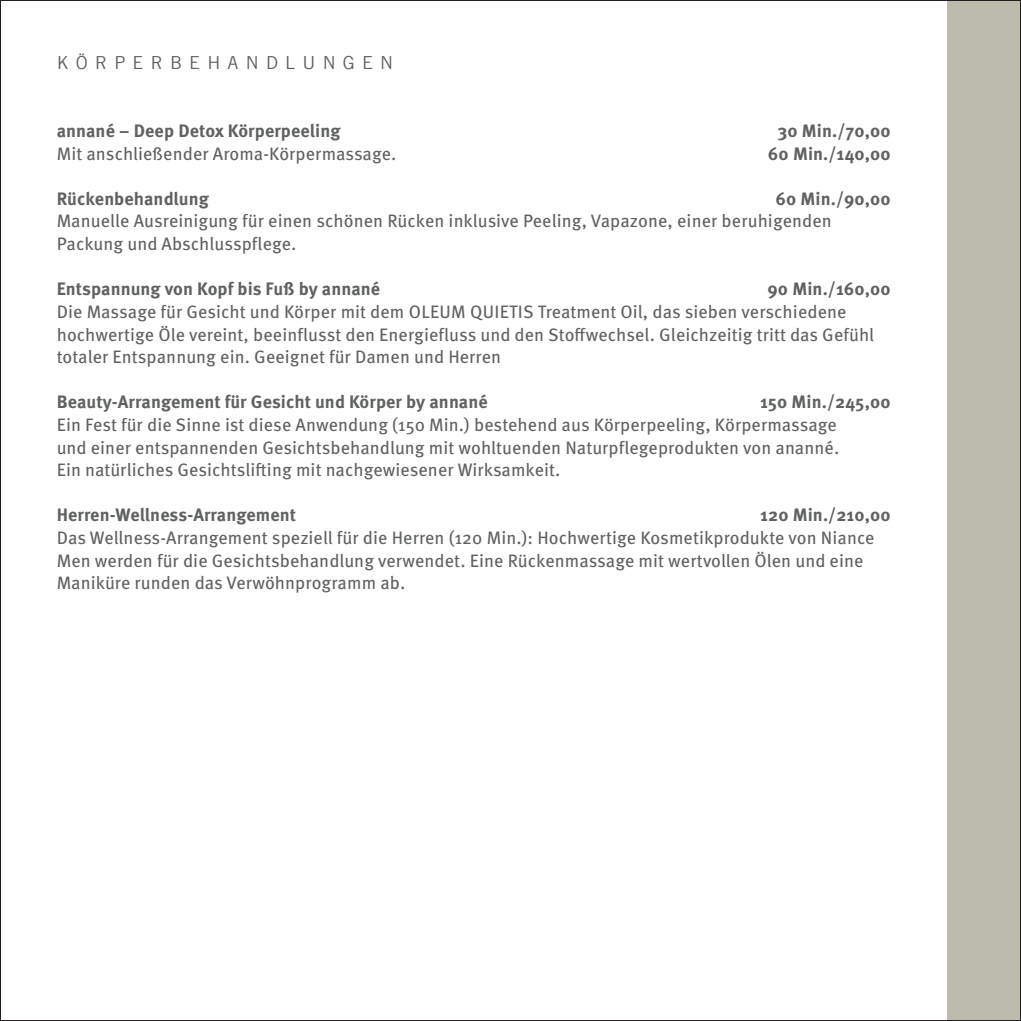
<style>
.page{position:relative;width:1021px;height:1021px;background:#fff}
.page>*{position:absolute;margin:0;border:0;box-sizing:border-box;transform-origin:0 0}
.t1{font:18px/22.6px "Meta OT";letter-spacing:.005em;color:#5f6261}
.t2{font:700 18px "Meta OT";letter-spacing:.005em;color:#5f6261}
.t3{font:18px "Trade Gothic LT";letter-spacing:.4em;color:#5f6261}
</style>
<div class="page">
<div style="left:947px;top:0;width:73px;height:1020px;background:#bdbcac"></div>
<p class="t3" style="left:57px;top:52px;width:338px">KÖRPERBEHANDLUNGEN</p>
<p class="t2" style="left:57px;top:119px;width:285px">annané – Deep Detox Körperpeeling</p>
<p class="t2" style="left:777px;top:119px;width:114px">30 Min./70,00</p>
<p class="t1" style="left:57px;top:142px;width:341px">Mit anschließender Aroma-Körpermassage.</p>
<p class="t2" style="left:768px;top:142px;width:124px">60 Min./140,00</p>
<p class="t2" style="left:57px;top:187px;width:154px">Rückenbehandlung</p>
<p class="t2" style="left:775px;top:187px;width:116px">60 Min./90,00</p>
<p class="t1" style="left:57px;top:210px;width:776px">Manuelle Ausreinigung für einen schönen Rücken inklusive Peeling, Vapazone, einer beruhigenden<br>Packung und Abschlusspflege.</p>
<p class="t2" style="left:57px;top:278px;width:325px">Entspannung von Kopf bis Fuß by annané</p>
<p class="t2" style="left:767px;top:278px;width:124px">90 Min./160,00</p>
<p class="t1" style="left:57px;top:300px;width:818px">Die Massage für Gesicht und Körper mit dem OLEUM QUIETIS Treatment Oil, das sieben verschiedene hochwertige Öle vereint, beeinflusst den Energiefluss und den Stoffwechsel. Gleichzeitig tritt das Gefühl totaler Entspannung ein. Geeignet für Damen und Herren</p>
<p class="t2" style="left:57px;top:391px;width:432px">Beauty-Arrangement für Gesicht und Körper by annané</p>
<p class="t2" style="left:760px;top:391px;width:132px">150 Min./245,00</p>
<p class="t1" style="left:57px;top:413px;width:784px">Ein Fest für die Sinne ist diese Anwendung (150 Min.) bestehend aus Körperpeeling, Körpermassage und einer entspannenden Gesichtsbehandlung mit wohltuenden Naturpflegeprodukten von ananné.<br>Ein natürliches Gesichtslifting mit nachgewiesener Wirksamkeit.</p>
<p class="t2" style="left:57px;top:504px;width:241px">Herren-Wellness-Arrangement</p>
<p class="t2" style="left:760px;top:504px;width:132px">120 Min./210,00</p>
<p class="t1" style="left:57px;top:526px;width:819px">Das Wellness-Arrangement speziell für die Herren (120 Min.): Hochwertige Kosmetikprodukte von Niance<br>Men werden für die Gesichtsbehandlung verwendet. Eine Rückenmassage mit wertvollen Ölen und eine<br>Maniküre runden das Verwöhnprogramm ab.</p>
</div>
